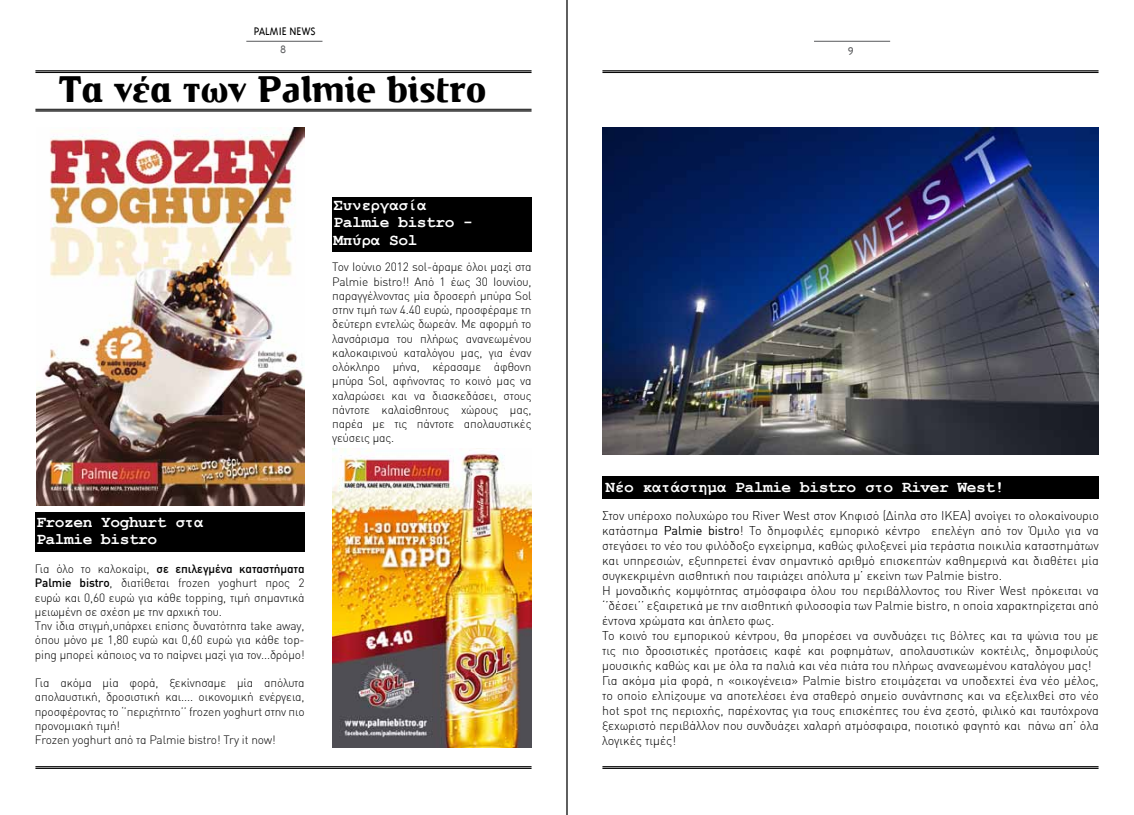
<style>
.page{position:relative;width:1134px;height:815px;background:#fff}
.page>*{position:absolute;margin:0;border:0;box-sizing:border-box;transform-origin:0 0}
.t1{font:700 37.5px "CF Derrida";color:#000}
.t2{font:700 16.25px/17.5px "Courier New";letter-spacing:-.03em;color:#fff}
.t3{font:300 12.5px/15px "DIN Greek";color:#000}
.t4{font:300 12.5px "Triplex Greek";color:#000}
.t5{font:300 12.5px "Triplex Greek";color:#58595b}
.t6{font:300 11.88px/14.2px "DIN Greek";letter-spacing:-.01em;color:#000}
.s1{font-weight:500}
.s2{font-weight:400}
</style>
<div class="page">
<div style="left:602px;top:476px;width:496px;height:23px;background:#000"></div>
<div style="left:35px;top:512px;width:270px;height:40px;background:#000"></div>
<hr style="left:246px;top:41px;width:76px;height:1px;background:#58595b">
<hr style="left:35px;top:72px;width:496px;height:1px;background:#000">
<hr style="left:35px;top:70px;width:496px;height:1px;background:#000">
<hr style="left:602px;top:72px;width:496px;height:1px;background:#000">
<hr style="left:602px;top:70px;width:496px;height:1px;background:#000">
<hr style="left:35px;top:110px;width:496px;height:2px;background:#000">
<hr style="left:35px;top:109px;width:496px;height:1px;background:#000">
<hr style="left:35px;top:768px;width:496px;height:1px;background:#000">
<hr style="left:35px;top:766px;width:496px;height:1px;background:#000">
<hr style="left:602px;top:768px;width:496px;height:1px;background:#000">
<hr style="left:602px;top:766px;width:496px;height:1px;background:#000">
<hr style="left:814px;top:41px;width:76px;height:1px;background:#58595b">
<img style="left:36px;top:127px;width:268px;height:378px">
<div style="left:332px;top:197px;width:199px;height:55px;background:#000"></div>
<img style="left:333px;top:449px;width:198px;height:298px">
<img style="left:602px;top:127px;width:496px;height:327px">
<hr style="left:566px;top:0;width:2px;height:815px;background:#000">
<p class="t4" style="left:254px;top:24px;width:64px">PALMIE NEWS</p>
<p class="t5" style="left:280px;top:43px;width:8px">8</p>
<p class="t5" style="left:848px;top:43px;width:7px">9</p>
<h1 class="t1" style="left:58px;top:70px;width:429px">Τα νέα των Palmie bistro</h1>
<h2 class="t2" style="left:334px;top:196px;width:141px">Συνεργασία<br>Palmie bistro -<br>Μπύρα Sol</h2>
<h2 class="t2" style="left:36px;top:512px;width:169px">Frozen Yoghurt στα<br>Palmie bistro</h2>
<p class="t6" style="left:35px;top:562px;width:271px">Για όλο το καλοκαίρι, <span class="s1">σε επιλεγμένα καταστήματα Palmie bistro</span>, διατίθεται frozen yoghurt προς 2 ευρώ και 0,60 ευρώ για κάθε topping, τιμή σημαντικά μειωμένη σε σχέση με την αρχική του.<br>Την ίδια στιγμή,υπάρχει επίσης δυνατότητα take away, όπου μόνο με 1,80 ευρώ και 0,60 ευρώ για κάθε top&shy;ping μπορεί κάποιος να το παίρνει μαζί για τον...δρόμο!</p>
<p class="t6" style="left:35px;top:676px;width:271px">Για ακόμα μία φορά, ξεκίνησαμε μία απόλυτα απολαυστική, δροσιστική και.... οικονομική ενέργεια, προσφέροντας το ‘’περιζήτητο’’ frozen yoghurt στην πιο προνομιακή τιμή!<br>Frozen yoghurt από τα Palmie bistro! Try it now!</p>
<p class="t6" style="left:332px;top:260px;width:201px;text-align:justify">Τον Ιούνιο 2012 sol-άραμε όλοι μαζί στα Palmie bistro!! Από 1 έως 30 Ιουνίου, παραγγέλνοντας μία δροσερή μπύρα Sol στην τιμή των 4.40 ευρώ, προσφέραμε τη δεύτερη εντελώς δωρεάν. Με αφορμή το λανσάρισμα του πλήρως ανανεωμένου καλοκαιρινού καταλόγου μας, για έναν ολόκληρο μήνα, κέρασαμε άφθονη μπύρα Sol, αφήνοντας το κοινό μας να χαλαρώσει και να διασκεδάσει, στους πάντοτε καλαίσθητους χώρους μας, παρέα με τις πάντοτε απολαυστικές γεύσεις μας.</p>
<h2 class="t2" style="left:606px;top:477px;width:400px">Νέο κατάστημα Palmie bistro στο River West!</h2>
<p class="t3" style="left:602px;top:508px;width:498px">Στον υπέροχο πολυχώρο του River West στον Κηφισό (Δίπλα στο ΙΚΕΑ) ανοίγει το ολοκαίνουριο κατάστημα <span class="s2">Palmie bistro</span>! Το δημοφιλές εμπορικό κέντρο επελέγη από τον Όμιλο για να στεγάσει το νέο του φιλόδοξο εγχείρημα, καθώς φιλοξενεί μία τεράστια ποικιλία καταστημάτων και υπηρεσιών, εξυπηρετεί έναν σημαντικό αριθμό επισκεπτών καθημερινά και διαθέτει μία συγκεκριμένη αισθητική που ταιριάζει απόλυτα μ’ εκείνη των Palmie bistro.<br>Η μοναδικής κομψότητας ατμόσφαιρα όλου του περιβάλλοντος του River West πρόκειται να ‘’δέσει’’ εξαιρετικά με την αισθητική φιλοσοφία των Palmie bistro, η οποία χαρακτηρίζεται από έντονα χρώματα και άπλετο φως.<br>Το κοινό του εμπορικού κέντρου, θα μπορέσει να συνδυάζει τις βόλτες και τα ψώνια του με τις πιο δροσιστικές προτάσεις καφέ και ροφημάτων, απολαυστικών κοκτέιλς, δημοφιλούς μουσικής καθώς και με όλα τα παλιά και νέα πιάτα του πλήρως ανανεωμένου καταλόγου μας!<br>Για ακόμα μία φορά, η «οικογένεια» Palmie bistro ετοιμάζεται να υποδεχτεί ένα νέο μέλος, το οποίο ελπίζουμε να αποτελέσει ένα σταθερό σημείο συνάντησης και να εξελιχθεί στο νέο hot spot της περιοχής, παρέχοντας για τους επισκέπτες του ένα ζεστό, φιλικό και ταυτόχρονα ξεχωριστό περιβάλλον που συνδυάζει χαλαρή ατμόσφαιρα, ποιοτικό φαγητό και πάνω απ’ όλα λογικές τιμές!</p>
</div>
